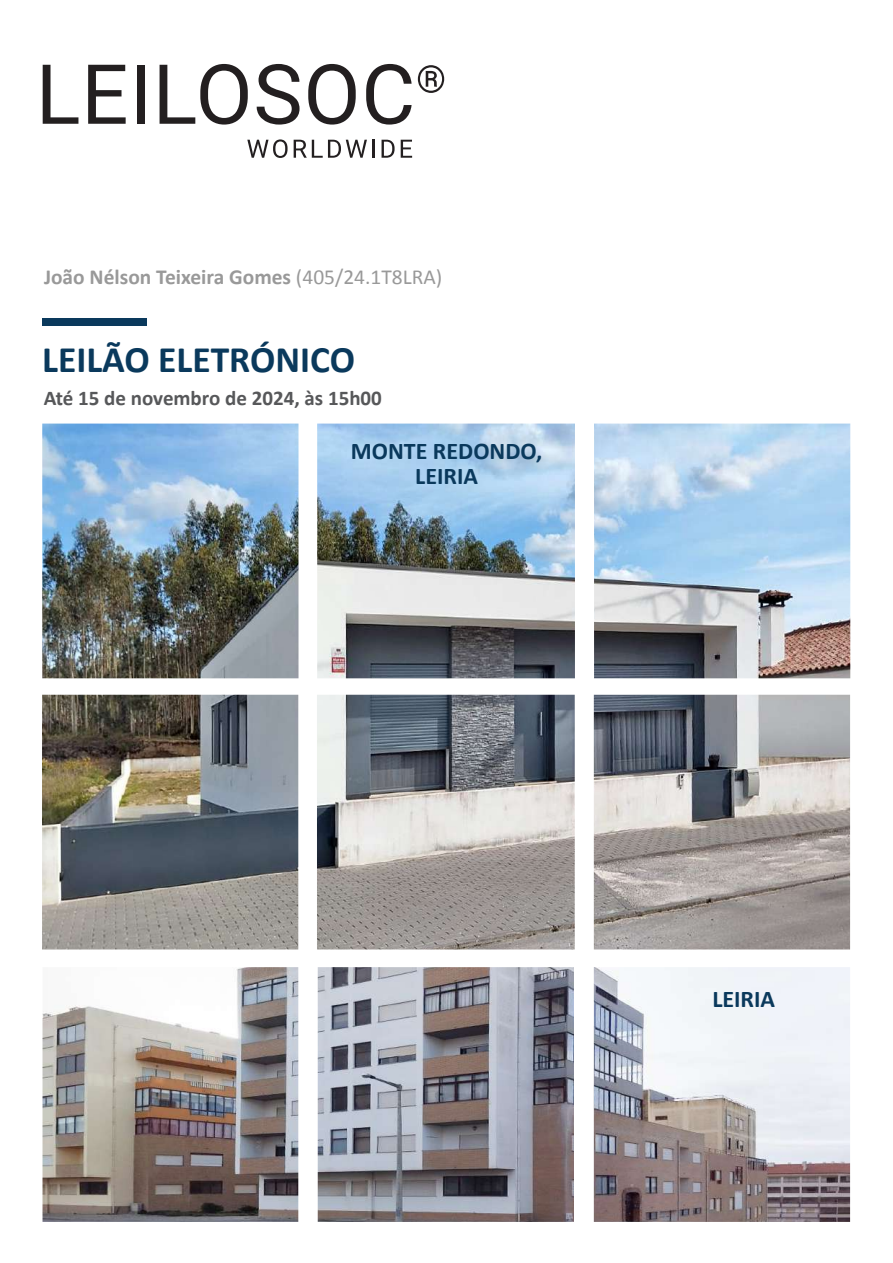
<style>
.page{position:relative;width:893px;height:1263px;background:#fff}
.page>*{position:absolute;margin:0;border:0;box-sizing:border-box;transform-origin:0 0}
.t1{font:700 37.5px "Calibri";color:#0a395c}
.t2{font:700 24px/25.3px "Calibri";color:#0a395c;text-align:center}
.t3{font:700 21.45px "Calibri";color:#999}
.t4{font:700 21px "Calibri";color:#57585a}
.s1{font-weight:400}
</style>
<div class="page">
<div style="left:43px;top:318px;width:104px;height:8px;background:#0a395c"></div>
<svg style="left:43px;top:65px;width:35px;height:59px"></svg>
<svg style="left:88px;top:65px;width:38px;height:59px"></svg>
<div style="left:137px;top:65px;width:7px;height:59px;background:#231f20"></div>
<svg style="left:160px;top:64px;width:88px;height:61px"></svg>
<svg style="left:257px;top:64px;width:43px;height:61px"></svg>
<svg style="left:308px;top:64px;width:48px;height:61px"></svg>
<svg style="left:366px;top:64px;width:46px;height:61px"></svg>
<svg style="left:418px;top:65px;width:26px;height:28px"></svg>
<svg style="left:247px;top:139px;width:41px;height:19px"></svg>
<svg style="left:294px;top:140px;width:73px;height:18px"></svg>
<hr style="left:372px;top:140px;width:3px;height:18px;background:#231f20">
<svg style="left:382px;top:140px;width:13px;height:18px"></svg>
<svg style="left:401px;top:140px;width:11px;height:18px"></svg>
<img style="left:43px;top:967px;width:807px;height:255px">
<img style="left:42px;top:424px;width:808px;height:525px">
<p class="t3" style="left:44px;top:262px;width:400px">João Nélson Teixeira Gomes <span class="s1">(405/24.1T8LRA)</span></p>
<h1 class="t1" style="left:42px;top:333px;width:314px">LEILÃO ELETRÓNICO</h1>
<p class="t4" style="left:44px;top:383px;width:340px">Até 15 de novembro de 2024, às 15h00</p>
<p class="t2" style="left:351px;top:438px;width:193px">MONTE REDONDO,<br>LEIRIA</p>
<p class="t2" style="left:712px;top:986px;width:64px">LEIRIA</p>
</div>
